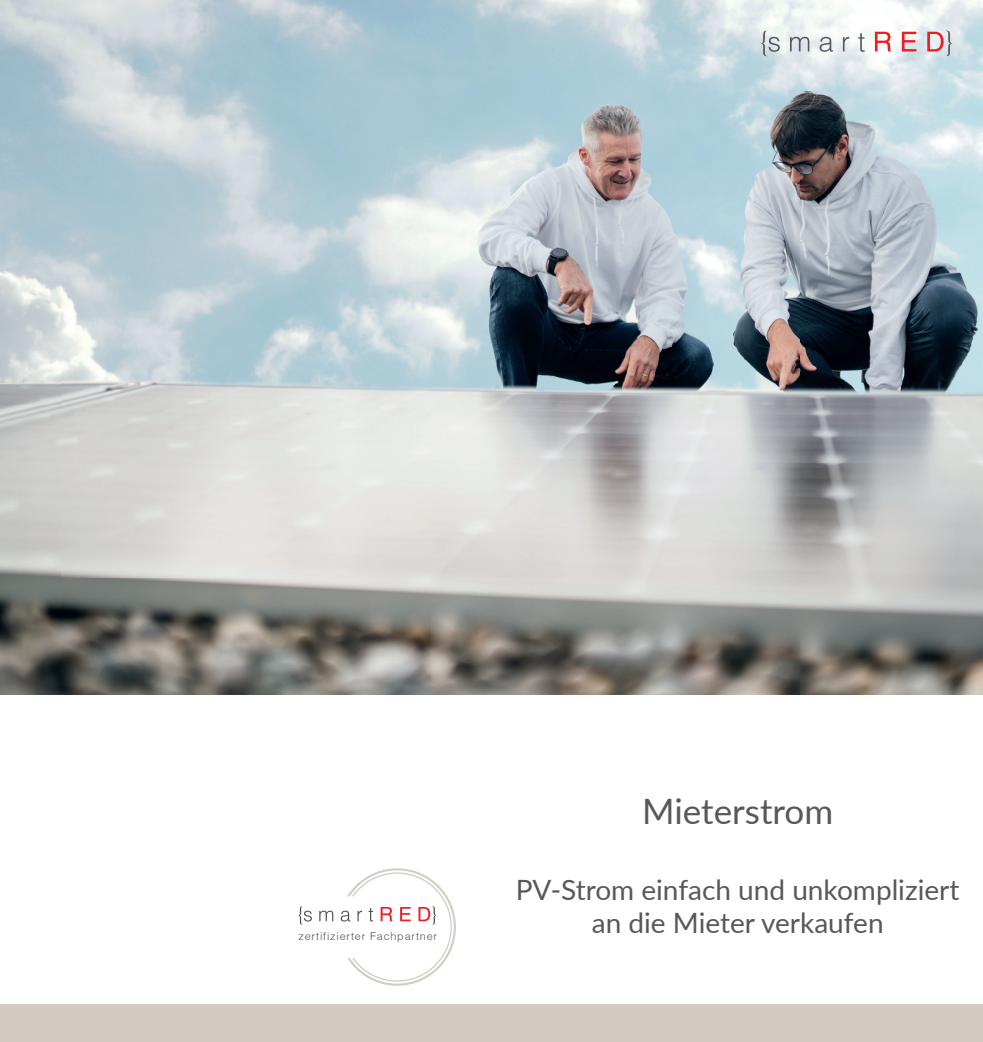
<style>
.page{position:relative;width:983px;height:1042px;background:#fff}
.page>*{position:absolute;margin:0;border:0;box-sizing:border-box;transform-origin:0 0}
.t1{font:35px "Lato";color:#57585a}
.t2{font:28px "Lato";color:#57585a}
.t3{font:300 10.85px "Helvetica";letter-spacing:.075em;color:#4f5052}
</style>
<div class="page">
<div style="left:0;top:1005px;width:982px;height:37px;background:#d5cac1"></div>
<img style="left:0;top:0;width:982px;height:694px">
<svg style="left:789px;top:37px;width:20px;height:14px"></svg>
<svg style="left:819px;top:37px;width:13px;height:15px"></svg>
<svg style="left:842px;top:37px;width:7px;height:14px"></svg>
<svg style="left:858px;top:33px;width:6px;height:19px"></svg>
<svg style="left:874px;top:32px;width:17px;height:19px"></svg>
<svg style="left:901px;top:32px;width:15px;height:19px"></svg>
<svg style="left:760px;top:31px;width:19px;height:25px"></svg>
<svg style="left:927px;top:31px;width:25px;height:25px"></svg>
<svg style="left:319px;top:910px;width:14px;height:11px"></svg>
<svg style="left:298px;top:906px;width:14px;height:18px"></svg>
<svg style="left:340px;top:868px;width:116px;height:118px"></svg>
<p class="t3" style="left:298px;top:929px;width:140px">zertifizierter Fachpartner</p>
<p class="t1" style="left:642px;top:786px;width:192px">Mieterstrom</p>
<p class="t2" style="left:516px;top:869px;width:445px">PV-Strom einfach und unkompliziert</p>
<p class="t2" style="left:591px;top:903px;width:293px">an die Mieter verkaufen</p>
</div>
